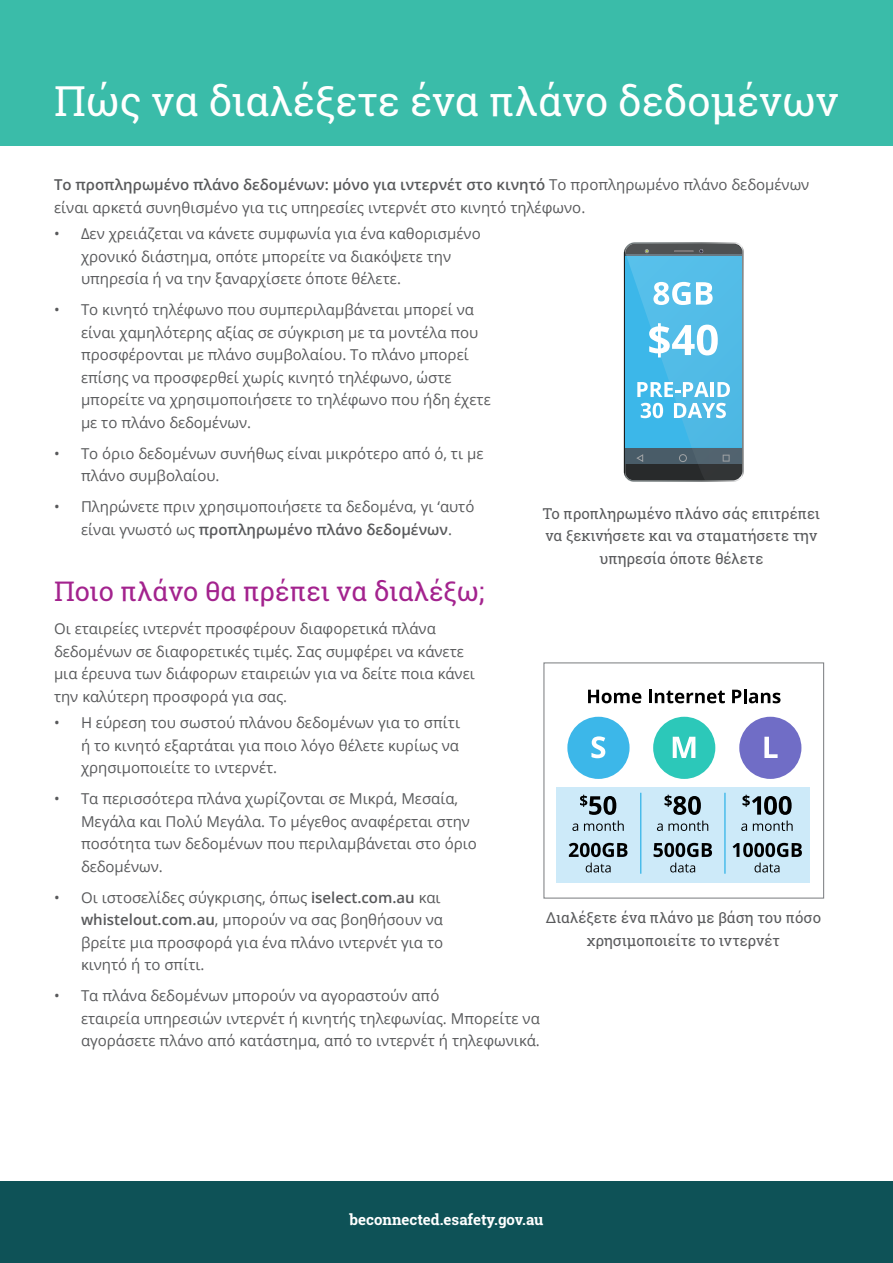
<style>
.page{position:relative;width:893px;height:1263px;background:#fff}
.page>*{position:absolute;margin:0;border:0;box-sizing:border-box;transform-origin:0 0}
.t1{font:41.4px "Roboto Slab";color:#fff}
.t2{font:27px "Roboto Slab";color:#a3238e}
.t3{font:15px/22.5px "Open Sans";color:#58595b}
.t4{font:15px/22.5px "Roboto Slab";color:#58595b;text-align:center}
.t5{font:700 15px "Roboto Slab";color:#fff}
.s1{font-weight:600}
</style>
<div class="page">
<div style="left:0;top:1181px;width:893px;height:82px;background:#0e5257"></div>
<div style="left:0;top:0;width:892px;height:145px;background:#3abca9"></div>
<svg style="left:624px;top:242px;width:120px;height:240px;background:#60accb"></svg>
<div style="left:556px;top:787px;width:253px;height:96px;background:#cdeaf9"></div>
<svg style="left:572px;top:795px;width:52px;height:36px"></svg>
<svg style="left:569px;top:843px;width:58px;height:29px"></svg>
<svg style="left:657px;top:795px;width:51px;height:36px"></svg>
<svg style="left:654px;top:843px;width:58px;height:29px"></svg>
<svg style="left:741px;top:795px;width:52px;height:36px"></svg>
<svg style="left:733px;top:843px;width:69px;height:29px"></svg>
<hr style="left:640px;top:793px;width:1px;height:81px;background:#3cb7e9">
<hr style="left:724px;top:793px;width:2px;height:81px;background:#3cb7e9">
<svg style="left:588px;top:690px;width:53px;height:13px"></svg>
<svg style="left:649px;top:690px;width:76px;height:13px"></svg>
<svg style="left:732px;top:689px;width:48px;height:14px"></svg>
<div style="left:653px;top:717px;width:62px;height:62px;background:#2cc8b9;border-radius:50%"></div>
<svg style="left:673px;top:737px;width:22px;height:21px"></svg>
<div style="left:739px;top:717px;width:62px;height:62px;background:#706dc6;border-radius:50%"></div>
<svg style="left:764px;top:737px;width:14px;height:21px"></svg>
<div style="left:567px;top:717px;width:63px;height:62px;background:#3cb7e9;border-radius:50%"></div>
<svg style="left:591px;top:736px;width:14px;height:22px"></svg>
<div style="left:543px;top:662px;width:281px;height:237px;border:1px solid #808285"></div>
<h1 class="t1" style="left:54px;top:73px;width:786px">Πώς να διαλέξετε ένα πλάνο δεδομένων</h1>
<p class="t3" style="left:54px;top:173px;width:757px"><span class="s1">Το προπληρωμένο πλάνο δεδομένων: μόνο για ιντερνέτ στο κινητό</span> Το προπληρωμένο πλάνο δεδομένων είναι αρκετά συνηθισμένο για τις υπηρεσίες ιντερνέτ στο κινητό τηλέφωνο.</p>
<p class="t3" style="left:81px;top:222px;width:401px;text-indent:-27px">• Δεν χρειάζεται να κάνετε συμφωνία για ένα καθορισμένο χρονικό διάστημα, οπότε μπορείτε να διακόψετε την υπηρεσία ή να την ξαναρχίσετε όποτε θέλετε.</p>
<p class="t3" style="left:81px;top:298px;width:411px;text-indent:-27px">• Το κινητό τηλέφωνο που συμπεριλαμβάνεται μπορεί να είναι χαμηλότερης αξίας σε σύγκριση με τα μοντέλα που προσφέρονται με πλάνο συμβολαίου. Το πλάνο μπορεί επίσης να προσφερθεί χωρίς κινητό τηλέφωνο, ώστε μπορείτε να χρησιμοποιήσετε το τηλέφωνο που ήδη έχετε με το πλάνο δεδομένων.</p>
<p class="t3" style="left:81px;top:442px;width:404px;text-indent:-27px">• Το όριο δεδομένων συνήθως είναι μικρότερο από ό, τι με πλάνο συμβολαίου.</p>
<p class="t3" style="left:54px;top:495px;width:422px;text-align:center">• Πληρώνετε πριν χρησιμοποιήσετε τα δεδομένα, γι ‘αυτό είναι γνωστό ως <span class="s1">προπληρωμένο πλάνο δεδομένων</span>.</p>
<p class="t4" style="left:543px;top:502px;width:279px">Το προπληρωμένο πλάνο σάς επιτρέπει να ξεκινήσετε και να σταματήσετε την υπηρεσία όποτε θέλετε</p>
<h2 class="t2" style="left:54px;top:573px;width:432px">Ποιο πλάνο θα πρέπει να διαλέξω;</h2>
<p class="t3" style="left:54px;top:617px;width:422px">Οι εταιρείες ιντερνέτ προσφέρουν διαφορετικά πλάνα δεδομένων σε διαφορετικές τιμές. Σας συμφέρει να κάνετε μια έρευνα των διάφορων εταιρειών για να δείτε ποια κάνει την καλύτερη προσφορά για σας.</p>
<p class="t3" style="left:81px;top:711px;width:381px;text-align:justify;text-indent:-27px">• Η εύρεση του σωστού πλάνου δεδομένων για το σπίτι ή το κινητό εξαρτάται για ποιο λόγο θέλετε κυρίως να χρησιμοποιείτε το ιντερνέτ.</p>
<p class="t3" style="left:81px;top:787px;width:397px;text-indent:-27px">• Τα περισσότερα πλάνα χωρίζονται σε Μικρά, Μεσαία, Μεγάλα και Πολύ Μεγάλα. Το μέγεθος αναφέρεται στην ποσότητα των δεδομένων που περιλαμβάνεται στο όριο δεδομένων.</p>
<p class="t3" style="left:81px;top:886px;width:364px;text-indent:-27px">• Οι ιστοσελίδες σύγκρισης, όπως <span class="s1">iselect.com.au</span> και <span class="s1">whistelout.com.au</span>, μπορούν να σας βοηθήσουν να βρείτε μια προσφορά για ένα πλάνο ιντερνέτ για το κινητό ή το σπίτι.</p>
<p class="t3" style="left:81px;top:984px;width:460px;text-indent:-27px">• Τα πλάνα δεδομένων μπορούν να αγοραστούν από<br>εταιρεία υπηρεσιών ιντερνέτ ή κινητής τηλεφωνίας. Μπορείτε να αγοράσετε πλάνο από κατάστημα, από το ιντερνέτ ή τηλεφωνικά.</p>
<p class="t4" style="left:546px;top:906px;width:277px">Διαλέξετε ένα πλάνο με βάση του πόσο χρησιμοποιείτε το ιντερνέτ</p>
<p class="t5" style="left:350px;top:1209px;width:195px">beconnected.esafety.gov.au</p>
</div>
